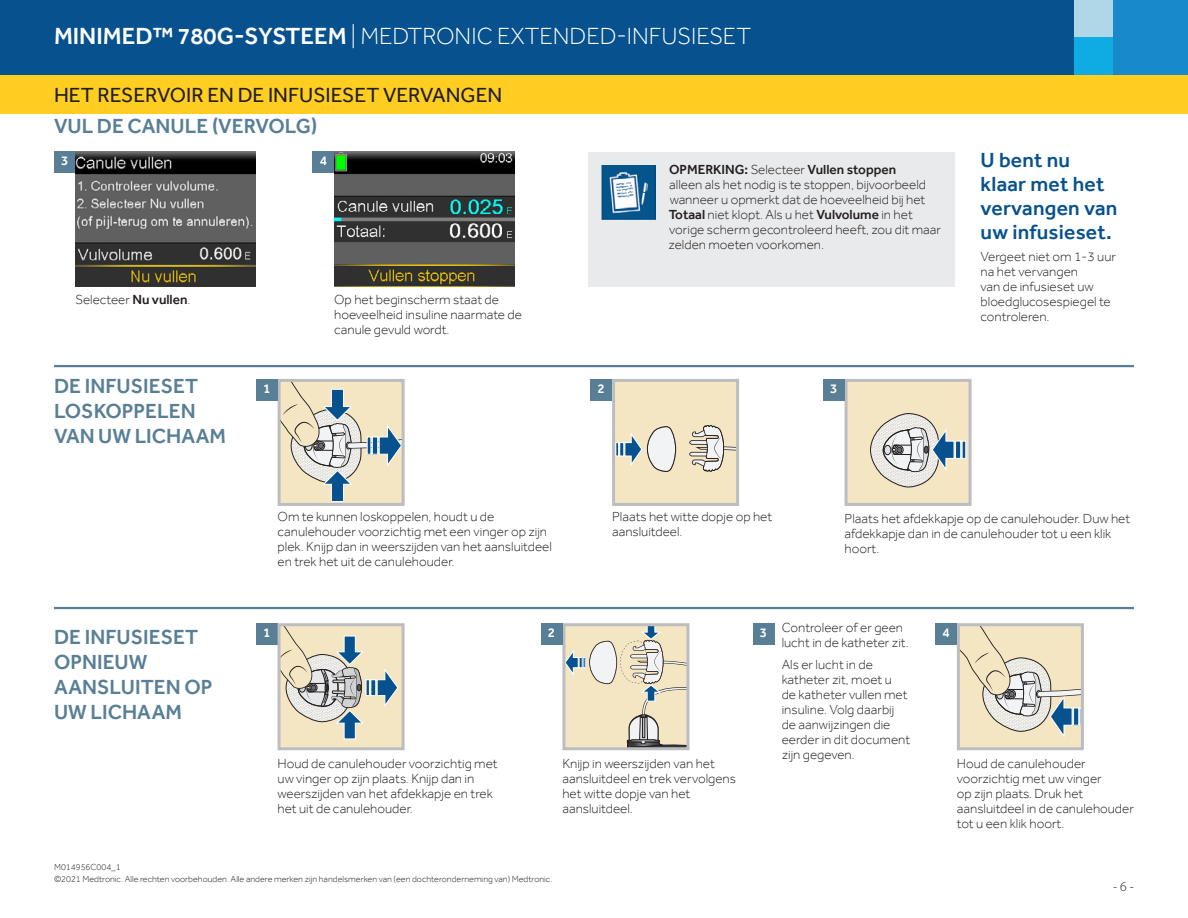
<style>
.page{position:relative;width:1188px;height:918px;background:#fff}
.page>*{position:absolute;margin:0;border:0;box-sizing:border-box;transform-origin:0 0}
.t1{font:300 24px "Effra";color:#fff}
.t2{font:500 21px/25.2px "Effra";color:#587f96}
.t3{font:500 21px/24px "Effra";letter-spacing:.01em;color:#07528e}
.t4{font:21px "Effra";color:#231f20}
.t5{font:300 13.5px/15px "Effra";color:#231f20}
.t6{font:500 13.5px "Effra";color:#fff}
.t7{font:300 13.5px "Myriad Pro";color:#231f20}
.t8{font:300 9px/12px "Effra";color:#231f20}
.s1{font-weight:500}
</style>
<div class="page">
<div style="left:0;top:0;width:1188px;height:76px;background:#07528e"></div>
<div style="left:1112px;top:0;width:76px;height:76px;background:#1889cb"></div>
<div style="left:1074px;top:37px;width:38px;height:39px;background:#0face3"></div>
<div style="left:1074px;top:0;width:38px;height:37px;background:#afd7e8"></div>
<div style="left:0;top:76px;width:1188px;height:38px;background:#ffce21"></div>
<div style="left:54px;top:152px;width:22px;height:21px;background:#587f96"></div>
<div style="left:313px;top:152px;width:21px;height:21px;background:#587f96"></div>
<div style="left:588px;top:152px;width:367px;height:135px;background:#e9eaeb"></div>
<img style="left:76px;top:152px;width:180px;height:135px">
<img style="left:334px;top:152px;width:181px;height:135px">
<svg style="left:282px;top:383px;width:119px;height:119px"></svg>
<div style="left:278px;top:379px;width:127px;height:127px;border:3px solid #bcbdc0"></div>
<div style="left:256px;top:379px;width:22px;height:22px;background:#587f96"></div>
<div style="left:614px;top:380px;width:124px;height:124px;background:#f4e6c3"></div>
<svg style="left:689px;top:425px;width:46px;height:47px"></svg>
<div style="left:616px;top:442px;width:3px;height:14px;border:1px solid #fff"></div>
<svg style="left:625px;top:426px;width:51px;height:46px"></svg>
<div style="left:612px;top:379px;width:127px;height:127px;border:3px solid #bcbdc0"></div>
<div style="left:590px;top:379px;width:22px;height:22px;background:#587f96"></div>
<div style="left:846px;top:380px;width:124px;height:124px;background:#f4e6c3"></div>
<div style="left:962px;top:441px;width:4px;height:18px;border:1px solid #fff"></div>
<div style="left:956px;top:441px;width:5px;height:17px;background:#07528e"></div>
<div style="left:955px;top:441px;width:6px;height:18px;border:1px solid #fff"></div>
<svg style="left:870px;top:413px;width:84px;height:75px"></svg>
<div style="left:845px;top:379px;width:127px;height:127px;border:3px solid #bcbdc0"></div>
<div style="left:823px;top:379px;width:22px;height:22px;background:#587f96"></div>
<hr style="left:54px;top:365px;width:1080px;height:2px;background:#587f96">
<svg style="left:566px;top:627px;width:119px;height:119px"></svg>
<div style="left:562px;top:623px;width:127px;height:127px;border:3px solid #bcbdc0"></div>
<div style="left:541px;top:623px;width:21px;height:22px;background:#587f96"></div>
<div style="left:753px;top:623px;width:21px;height:22px;background:#587f96"></div>
<div style="left:958px;top:625px;width:124px;height:124px;background:#f4e6c3"></div>
<svg style="left:961px;top:627px;width:119px;height:110px"></svg>
<div style="left:957px;top:623px;width:127px;height:127px;border:3px solid #bcbdc0"></div>
<div style="left:935px;top:623px;width:22px;height:22px;background:#587f96"></div>
<hr style="left:54px;top:607px;width:1080px;height:2px;background:#587f96">
<img style="left:601px;top:166px;width:54px;height:54px">
<div style="left:256px;top:623px;width:22px;height:22px;background:#587f96"></div>
<div style="left:279px;top:625px;width:124px;height:124px;background:#f4e6c3"></div>
<div style="left:366px;top:680px;width:4px;height:16px;border:1px solid #fff"></div>
<div style="left:371px;top:680px;width:5px;height:16px;background:#07528e"></div>
<div style="left:371px;top:680px;width:5px;height:16px;border:1px solid #fff"></div>
<svg style="left:377px;top:668px;width:21px;height:39px"></svg>
<svg style="left:282px;top:627px;width:81px;height:113px"></svg>
<div style="left:278px;top:623px;width:127px;height:127px;border:3px solid #bcbdc0"></div>
<h1 class="t1" style="left:54px;top:23px;width:699px"><span class="s1">MINIMED™ 780G-SYSTEEM</span> | MEDTRONIC EXTENDED-INFUSIESET</h1>
<h2 class="t4" style="left:54px;top:82px;width:450px">HET RESERVOIR EN DE INFUSIESET VERVANGEN</h2>
<h2 class="t2" style="left:54px;top:114px;width:265px">VUL DE CANULE (VERVOLG)</h2>
<p class="t6" style="left:61px;top:153px;width:9px">3</p>
<p class="t6" style="left:320px;top:153px;width:9px">4</p>
<p class="t5" style="left:76px;top:292px;width:116px">Selecteer <span class="s1">Nu vullen</span>.</p>
<p class="t5" style="left:334px;top:292px;width:189px">Op het beginscherm staat de hoeveelheid insuline naarmate de canule gevuld wordt.</p>
<p class="t5" style="left:669px;top:162px;width:274px"><span class="s1">OPMERKING:</span> Selecteer <span class="s1">Vullen stoppen<br></span>alleen als het nodig is te stoppen, bijvoorbeeld wanneer u opmerkt dat de hoeveelheid bij het <span class="s1">Totaal</span> niet klopt. Als u het <span class="s1">Vulvolume</span> in het vorige scherm gecontroleerd heeft, zou dit maar zelden moeten voorkomen.</p>
<h2 class="t2" style="left:54px;top:373px;width:146px">DE INFUSIESET</h2>
<p class="t6" style="left:830px;top:380px;width:9px">3</p>
<h2 class="t2" style="left:54px;top:398px;width:174px">LOSKOPPELEN<br>VAN UW LICHAAM</h2>
<p class="t6" style="left:598px;top:380px;width:9px">2</p>
<p class="t6" style="left:263px;top:380px;width:9px">1</p>
<h2 class="t3" style="left:981px;top:148px;width:138px">U bent nu klaar met het vervangen van uw infusieset.</h2>
<p class="t5" style="left:981px;top:249px;width:137px">Vergeet niet om 1-3 uur na het vervangen<br>van de infusieset uw bloedglucosespiegel te controleren.</p>
<h2 class="t2" style="left:54px;top:624px;width:160px">DE INFUSIESET<br>OPNIEUW<br>AANSLUITEN OP<br>UW LICHAAM</h2>
<p class="t5" style="left:278px;top:509px;width:276px">Om te kunnen loskoppelen, houdt u de canulehouder voorzichtig met een vinger op zijn plek. Knijp dan in weerszijden van het aansluitdeel en trek het uit de canulehouder.</p>
<p class="t5" style="left:612px;top:509px;width:162px">Plaats het witte dopje op het aansluitdeel.</p>
<p class="t5" style="left:845px;top:511px;width:287px">Plaats het afdekkapje op de canulehouder. Duw het afdekkapje dan in de canulehouder tot u een klik hoort.</p>
<p class="t6" style="left:263px;top:624px;width:9px">1</p>
<p class="t5" style="left:278px;top:756px;width:222px">Houd de canulehouder voorzichtig met uw vinger op zijn plaats. Knijp dan in weerszijden van het afdekkapje en trek het uit de canulehouder.</p>
<p class="t6" style="left:548px;top:624px;width:9px">2</p>
<p class="t5" style="left:782px;top:620px;width:128px">Controleer of er geen lucht in de katheter zit.</p>
<p class="t5" style="left:782px;top:657px;width:130px">Als er lucht in de katheter zit, moet u<br>de katheter vullen met insuline. Volg daarbij de aanwijzingen die eerder in dit document zijn gegeven.</p>
<p class="t6" style="left:760px;top:624px;width:9px">3</p>
<p class="t5" style="left:562px;top:756px;width:175px">Knijp in weerszijden van het aansluitdeel en trek vervolgens het witte dopje van het aansluitdeel.</p>
<p class="t6" style="left:942px;top:624px;width:9px">4</p>
<p class="t5" style="left:957px;top:756px;width:179px">Houd de canulehouder voorzichtig met uw vinger<br>op zijn plaats. Druk het aansluitdeel in de canulehouder tot u een klik hoort.</p>
<p class="t8" style="left:54px;top:861px;width:500px">M014956C004_1<br>©2021 Medtronic. Alle rechten voorbehouden. Alle andere merken zijn handelsmerken van (een dochteronderneming van) Medtronic.</p>
<p class="t7" style="left:1113px;top:878px;width:22px">- 6 -</p>
</div>
